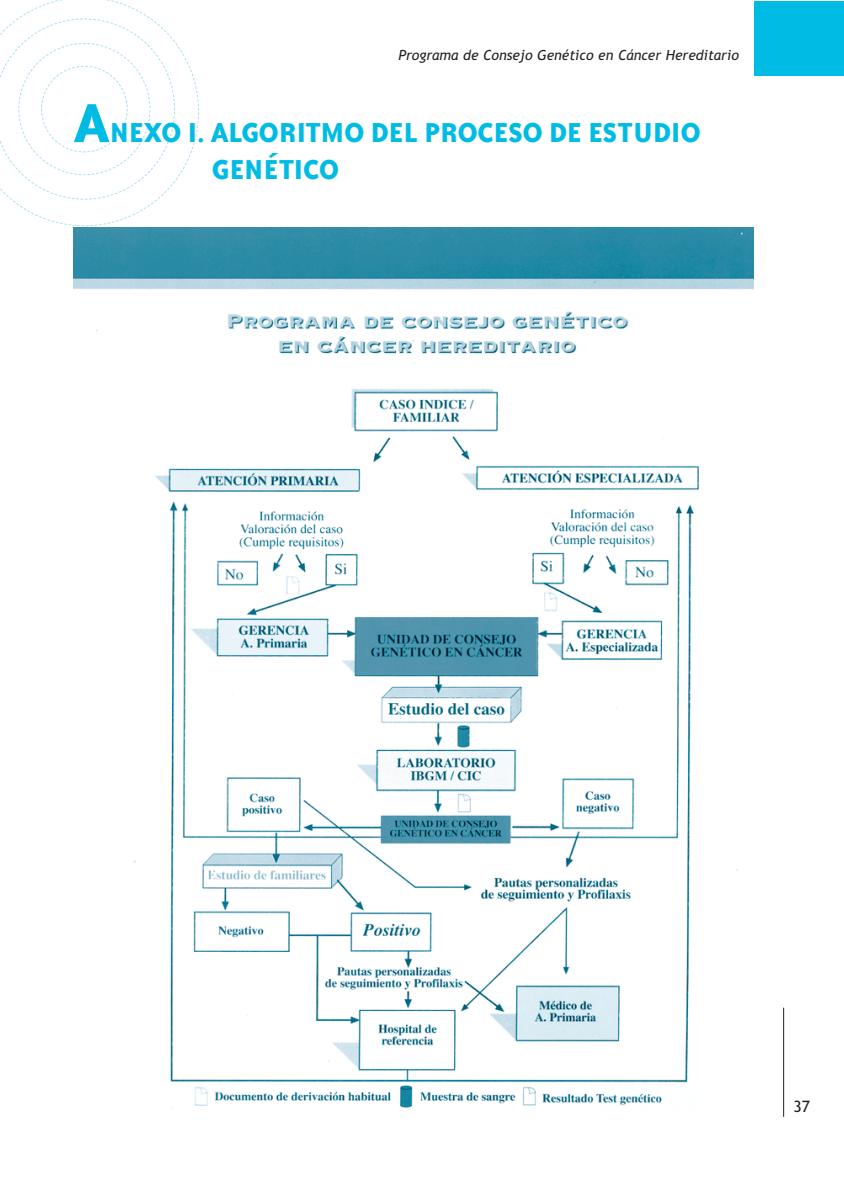
<style>
.page{position:relative;width:844px;height:1191px;background:#fff}
.page>*{position:absolute;margin:0;border:0;box-sizing:border-box;transform-origin:0 0}
.t1{font:700 31.5px/36.8px "Bailey Sans ITC";color:#00bce4}
.t2{font:15.75px "Trebuchet MS";color:#231f20}
.t3{font:italic 14px "Trebuchet MS";color:#231f20}
.s1{font-size:63px}
</style>
<div class="page">
<div style="left:753px;top:1px;width:90px;height:74px;background:#00bce4"></div>
<hr style="left:783px;top:1007px;width:1px;height:109px;background:#231f20">
<svg style="left:13px;top:0;width:186px;height:227px"></svg>
<svg style="left:0;top:18px;width:175px;height:182px"></svg>
<img style="left:74px;top:227px;width:679px;height:881px">
<p class="t3" style="left:398px;top:50px;width:342px">Programa de Consejo Genético en Cáncer Hereditario</p>
<h1 class="t1" style="left:212px;top:117px;width:490px;text-indent:-138px"><span class="s1">A</span>NEXO I. ALGORITMO DEL PROCESO DE ESTUDIO<br>GENÉTICO</h1>
<p class="t2" style="left:793px;top:1100px;width:18px">37</p>
</div>
